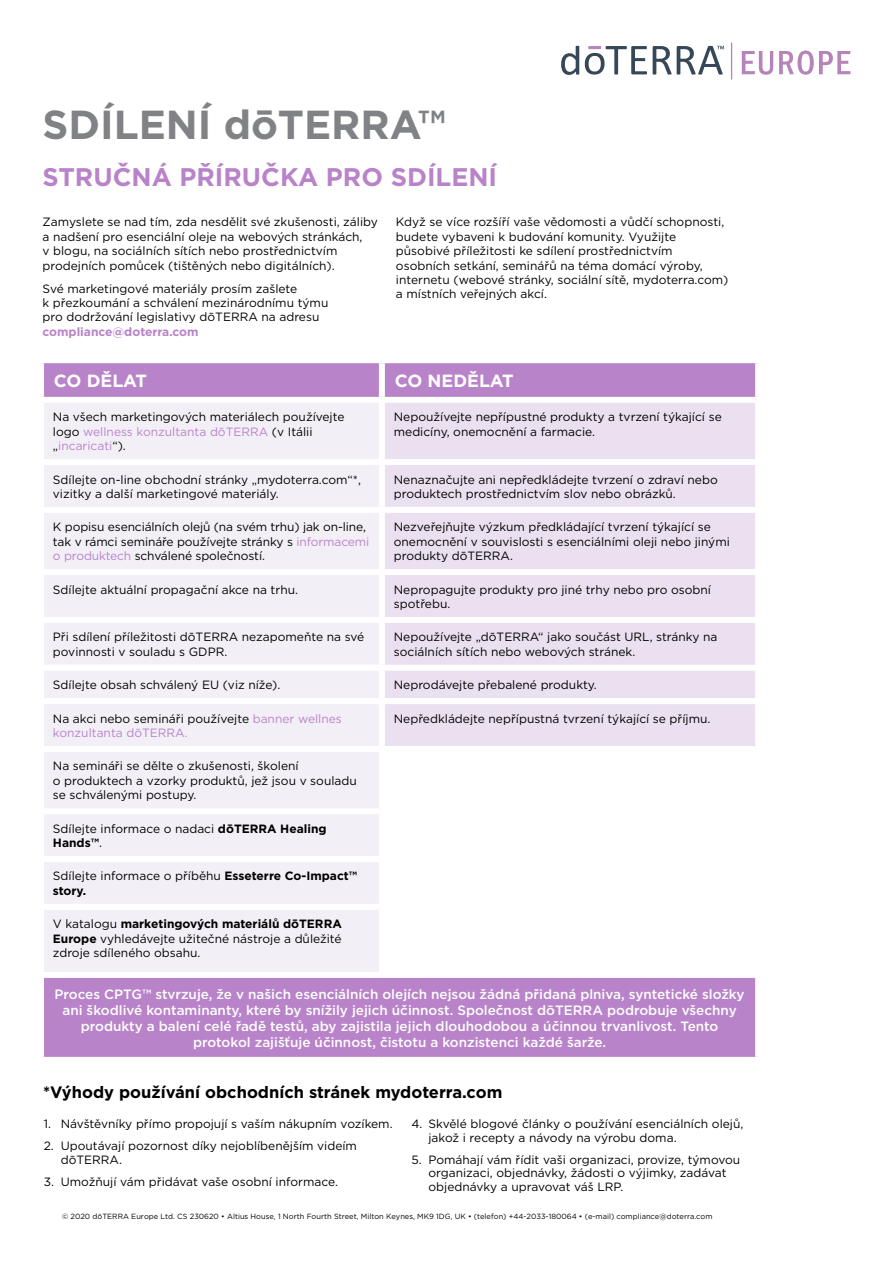
<style>
.page{position:relative;width:893px;height:1263px;background:#fff}
.page>*{position:absolute;margin:0;border:0;box-sizing:border-box;transform-origin:0 0}
.t1{font:700 40.5px "Gotham";color:#808285}
.t2{font:700 25.5px "Gotham";color:#b983ca}
.t3{font:700 17.7px "Gotham";color:#fff}
.t4{font:700 16.5px "Gotham";color:#000}
.t5{font:500 13.5px/16.2px "Gotham";color:#fff;text-align:center}
.t6{font:12px/14.4px "Gotham";color:#000}
.t7{font:12px/14.4px "Gotham";color:#b983ca}
.t8{font:700 12px "Gotham";color:#b983ca}
.t9{font:7.5px "Gotham";color:#000}
.s1{color:#b983ca}
.s2{color:#000}
.s3{font-weight:700}
</style>
<div class="page">
<svg style="left:742px;top:51px;width:31px;height:24px"></svg>
<svg style="left:779px;top:51px;width:71px;height:24px"></svg>
<svg style="left:677px;top:46px;width:47px;height:29px"></svg>
<svg style="left:653px;top:46px;width:18px;height:29px"></svg>
<svg style="left:585px;top:46px;width:62px;height:29px"></svg>
<svg style="left:561px;top:46px;width:18px;height:29px"></svg>
<hr style="left:731px;top:43px;width:1px;height:37px;background:#b784ba">
<div style="left:44px;top:363px;width:711px;height:694px;background:#b983ca"></div>
<div style="left:44px;top:403px;width:335px;height:569px;background:#f3eff7"></div>
<div style="left:385px;top:403px;width:370px;height:343px;background:#eae0ef"></div>
<div style="left:382px;top:749px;width:376px;height:226px;background:#fff"></div>
<div style="left:379px;top:363px;width:6px;height:34px;background:#fff"></div>
<div style="left:38px;top:397px;width:344px;height:6px;background:#fff"></div>
<div style="left:382px;top:397px;width:379px;height:6px;background:#fff"></div>
<div style="left:379px;top:403px;width:6px;height:56px;background:#fff"></div>
<div style="left:38px;top:459px;width:344px;height:6px;background:#fff"></div>
<div style="left:382px;top:459px;width:379px;height:6px;background:#fff"></div>
<div style="left:379px;top:465px;width:6px;height:42px;background:#fff"></div>
<div style="left:38px;top:507px;width:344px;height:6px;background:#fff"></div>
<div style="left:382px;top:507px;width:379px;height:6px;background:#fff"></div>
<div style="left:379px;top:513px;width:6px;height:56px;background:#fff"></div>
<div style="left:38px;top:569px;width:344px;height:6px;background:#fff"></div>
<div style="left:382px;top:569px;width:379px;height:6px;background:#fff"></div>
<div style="left:379px;top:575px;width:6px;height:42px;background:#fff"></div>
<div style="left:38px;top:617px;width:344px;height:6px;background:#fff"></div>
<div style="left:382px;top:617px;width:379px;height:6px;background:#fff"></div>
<div style="left:379px;top:623px;width:6px;height:42px;background:#fff"></div>
<div style="left:38px;top:665px;width:344px;height:6px;background:#fff"></div>
<div style="left:382px;top:665px;width:379px;height:6px;background:#fff"></div>
<div style="left:379px;top:671px;width:6px;height:27px;background:#fff"></div>
<div style="left:38px;top:698px;width:344px;height:6px;background:#fff"></div>
<div style="left:382px;top:698px;width:379px;height:6px;background:#fff"></div>
<div style="left:379px;top:704px;width:6px;height:42px;background:#fff"></div>
<div style="left:38px;top:746px;width:344px;height:6px;background:#fff"></div>
<div style="left:382px;top:746px;width:379px;height:6px;background:#fff"></div>
<div style="left:379px;top:752px;width:6px;height:56px;background:#fff"></div>
<div style="left:38px;top:808px;width:347px;height:6px;background:#fff"></div>
<div style="left:379px;top:814px;width:6px;height:42px;background:#fff"></div>
<div style="left:38px;top:856px;width:347px;height:6px;background:#fff"></div>
<div style="left:379px;top:862px;width:6px;height:42px;background:#fff"></div>
<div style="left:38px;top:904px;width:347px;height:6px;background:#fff"></div>
<div style="left:379px;top:910px;width:6px;height:62px;background:#fff"></div>
<div style="left:38px;top:972px;width:344px;height:6px;background:#fff"></div>
<div style="left:382px;top:972px;width:379px;height:6px;background:#fff"></div>
<h1 class="t1" style="left:43px;top:98px;width:405px">SDÍLENÍ dōTERRA™</h1>
<h2 class="t2" style="left:43px;top:160px;width:456px">STRUČNÁ PŘÍRUČKA PRO SDÍLENÍ</h2>
<p class="t6" style="left:43px;top:215px;width:337px">Zamyslete se nad tím, zda nesdělit své zkušenosti, záliby a nadšení pro esenciální oleje na webových stránkách,<br>v blogu, na sociálních sítích nebo prostřednictvím prodejních pomůcek (tištěných nebo digitálních).</p>
<p class="t6" style="left:43px;top:281px;width:287px">Své marketingové materiály prosím zašlete<br>k přezkoumání a schválení mezinárodnímu týmu pro dodržování legislativy dōTERRA na adresu</p>
<p class="t8" style="left:43px;top:324px;width:158px">compliance@doterra.com</p>
<p class="t6" style="left:396px;top:215px;width:334px">Když se více rozšíří vaše vědomosti a vůdčí schopnosti, budete vybaveni k budování komunity. Využijte působivé příležitosti ke sdílení prostřednictvím osobních setkání, seminářů na téma domácí výroby, internetu (webové stránky, sociální sítě, mydoterra.com) a místních veřejných akcí.</p>
<h3 class="t3" style="left:54px;top:369px;width:95px">CO DĚLAT</h3>
<h3 class="t3" style="left:395px;top:369px;width:121px">CO NEDĚLAT</h3>
<p class="t6" style="left:53px;top:410px;width:293px">Na všech marketingových materiálech používejte logo <span class="s1">wellness konzultanta dōTERRA</span> (v Itálii „<span class="s1">incaricati</span>“).</p>
<p class="t6" style="left:394px;top:410px;width:329px">Nepoužívejte nepřípustné produkty a tvrzení týkající se medicíny, onemocnění a farmacie.</p>
<p class="t6" style="left:53px;top:472px;width:310px">Sdílejte on-line obchodní stránky „mydoterra.com“*, vizitky a další marketingové materiály.</p>
<p class="t6" style="left:394px;top:472px;width:325px">Nenaznačujte ani nepředkládejte tvrzení o zdraví nebo produktech prostřednictvím slov nebo obrázků.</p>
<p class="t6" style="left:53px;top:520px;width:318px">K popisu esenciálních olejů (na svém trhu) jak on-line, tak v rámci semináře používejte stránky s <span class="s1">informacemi o produktech</span> schválené společností.</p>
<p class="t6" style="left:394px;top:520px;width:338px">Nezveřejňujte výzkum předkládající tvrzení týkající se onemocnění v souvislosti s esenciálními oleji nebo jinými produkty dōTERRA.</p>
<p class="t6" style="left:53px;top:582px;width:247px">Sdílejte aktuální propagační akce na trhu.</p>
<p class="t6" style="left:394px;top:582px;width:319px">Nepropagujte produkty pro jiné trhy nebo pro osobní spotřebu.</p>
<p class="t6" style="left:53px;top:630px;width:313px">Při sdílení příležitosti dōTERRA nezapomeňte na své povinnosti v souladu s GDPR.</p>
<p class="t6" style="left:394px;top:630px;width:325px">Nepoužívejte „dōTERRA“ jako součást URL, stránky na sociálních sítích nebo webových stránek.</p>
<p class="t6" style="left:53px;top:677px;width:229px">Sdílejte obsah schválený EU (viz níže).</p>
<p class="t6" style="left:394px;top:677px;width:205px">Neprodávejte přebalené produkty.</p>
<p class="t7" style="left:53px;top:711px;width:290px"><span class="s2">Na akci nebo semináři používejte</span> banner wellnes konzultanta dōTERRA.</p>
<p class="t6" style="left:394px;top:711px;width:318px">Nepředkládejte nepřípustná tvrzení týkající se příjmu.</p>
<p class="t6" style="left:53px;top:759px;width:305px">Na semináři se dělte o zkušenosti, školení<br>o produktech a vzorky produktů, jež jsou v souladu se schválenými postupy.</p>
<p class="t6" style="left:53px;top:821px;width:275px">Sdílejte informace o nadaci <span class="s3">dōTERRA Healing<br>Hands™</span>.</p>
<p class="t6" style="left:53px;top:869px;width:306px">Sdílejte informace o příběhu <span class="s3">Esseterre Co-Impact™ story.</span></p>
<p class="t6" style="left:53px;top:916px;width:290px;text-align:justify">V katalogu <span class="s3">marketingových materiálů dōTERRA Europe</span> vyhledávejte užitečné nástroje a důležité zdroje sdíleného obsahu.</p>
<p class="t5" style="left:55px;top:985px;width:691px">Proces CPTG™ stvrzuje, že v našich esenciálních olejích nejsou žádná přidaná plniva, syntetické složky ani škodlivé kontaminanty, které by snížily jejich účinnost. Společnost dōTERRA podrobuje všechny produkty a balení celé řadě testů, aby zajistila jejich dlouhodobou a účinnou trvanlivost. Tento protokol zajišťuje účinnost, čistotu a konzistenci každé šarže.</p>
<h3 class="t4" style="left:43px;top:1081px;width:461px">*Výhody používání obchodních stránek mydoterra.com</h3>
<p class="t6" style="left:44px;top:1116px;width:350px">1. Návštěvníky přímo propojují s vaším nákupním vozíkem.</p>
<p class="t6" style="left:61px;top:1139px;width:298px;line-height:13.5px;text-indent:-17px">2. Upoutávají pozornost díky nejoblíbenějším videím dōTERRA.</p>
<p class="t6" style="left:44px;top:1174px;width:296px">3. Umožňují vám přidávat vaše osobní informace.</p>
<p class="t6" style="left:428px;top:1117px;width:316px;line-height:13.5px;text-indent:-17px">4. Skvělé blogové články o používání esenciálních olejů, jakož i recepty a návody na výrobu doma.</p>
<p class="t6" style="left:428px;top:1152px;width:313px;line-height:13.5px;text-indent:-17px">5. Pomáhají vám řídit vaši organizaci, provize, týmovou organizaci, objednávky, žádosti o výjimky, zadávat objednávky a upravovat váš LRP.</p>
<p class="t9" style="left:62px;top:1212px;width:652px">© 2020 dōTERRA Europe Ltd. CS 230620 • Altius House, 1 North Fourth Street, Milton Keynes, MK9 1DG, UK • (telefon) +44-2033-180064 • (e-mail) compliance@doterra.com</p>
</div>
